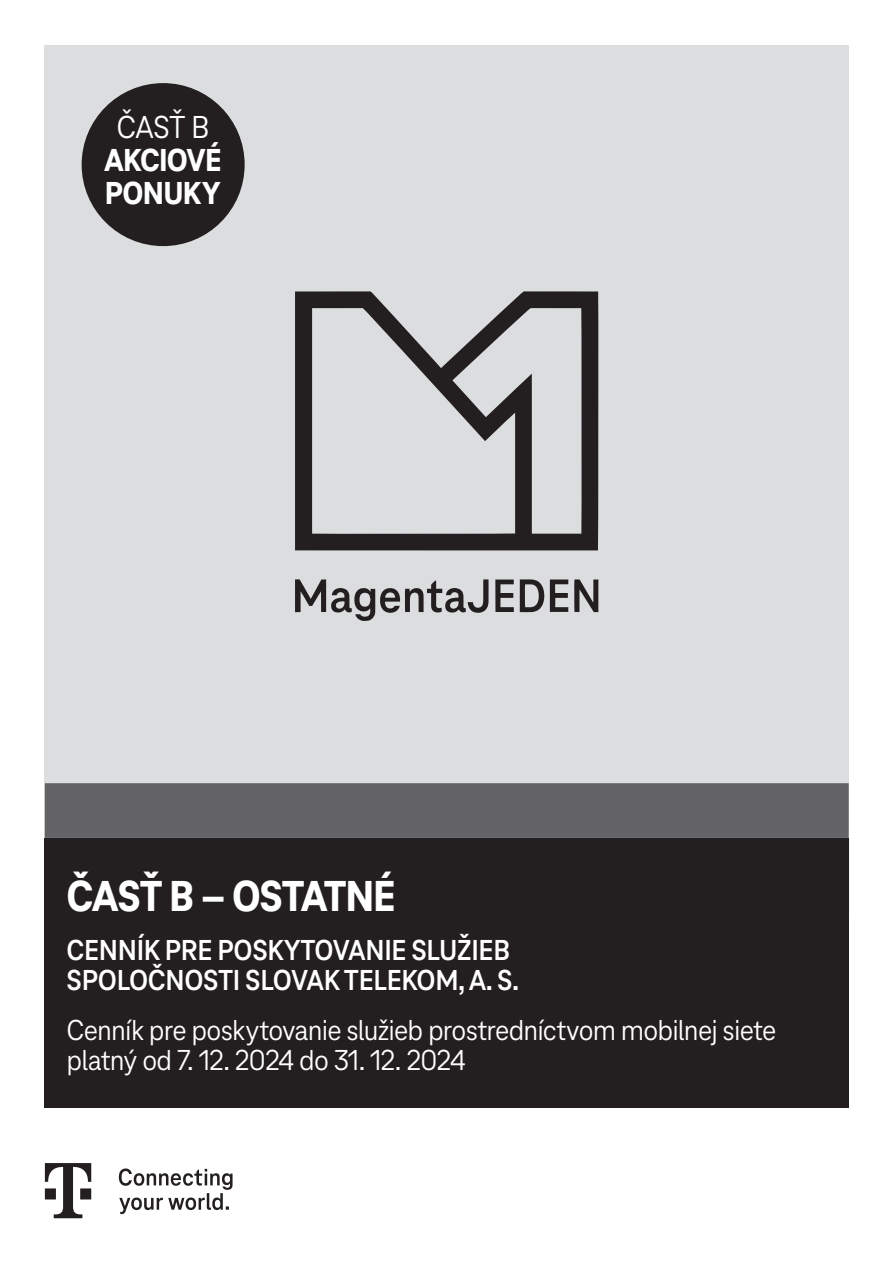
<style>
.page{position:relative;width:893px;height:1263px;background:#fff}
.page>*{position:absolute;margin:0;border:0;box-sizing:border-box;transform-origin:0 0}
.t1{font:800 45px "Tele Neo";letter-spacing:-.03em;color:#fff}
.t2{font:800 33px/33px "Tele Neo";letter-spacing:-.025em;color:#fff}
.t3{font:33px "Tele Neo";color:#fff}
.t4{font:30px/30px "Tele Neo";letter-spacing:-.03em;color:#fff}
.t5{font:700 30px/30px "Tele Neo";letter-spacing:-.01em;color:#fff}
</style>
<div class="page">
<div style="left:45px;top:45px;width:804px;height:737px;background:#dcdddf"></div>
<div style="left:45px;top:838px;width:804px;height:269px;background:#231f20"></div>
<div style="left:45px;top:783px;width:804px;height:55px;background:#636366"></div>
<div style="left:82px;top:83px;width:163px;height:163px;background:#231f20;border-radius:50%"></div>
<svg style="left:45px;top:1163px;width:46px;height:55px"></svg>
<svg style="left:119px;top:1168px;width:114px;height:46px"></svg>
<svg style="left:295px;top:291px;width:303px;height:259px"></svg>
<svg style="left:574px;top:579px;width:24px;height:33px"></svg>
<svg style="left:495px;top:579px;width:19px;height:33px"></svg>
<svg style="left:520px;top:579px;width:48px;height:33px"></svg>
<svg style="left:295px;top:579px;width:194px;height:42px"></svg>
<p class="t3" style="left:116px;top:109px;width:95px">ČASŤ B</p>
<p class="t2" style="left:104px;top:144px;width:119px">AKCIOVÉ<br>PONUKY</p>
<h1 class="t1" style="left:66px;top:871px;width:331px">ČASŤ B – OSTATNÉ</h1>
<p class="t5" style="left:67px;top:936px;width:454px">CENNÍK PRE POSKYTOVANIE SLUŽIEB<br>SPOLOČNOSTI SLOVAK TELEKOM, A. S.</p>
<p class="t4" style="left:66px;top:1015px;width:711px">Cenník pre poskytovanie služieb prostredníctvom mobilnej siete platný od 7. 12. 2024 do 31. 12. 2024</p>
</div>
